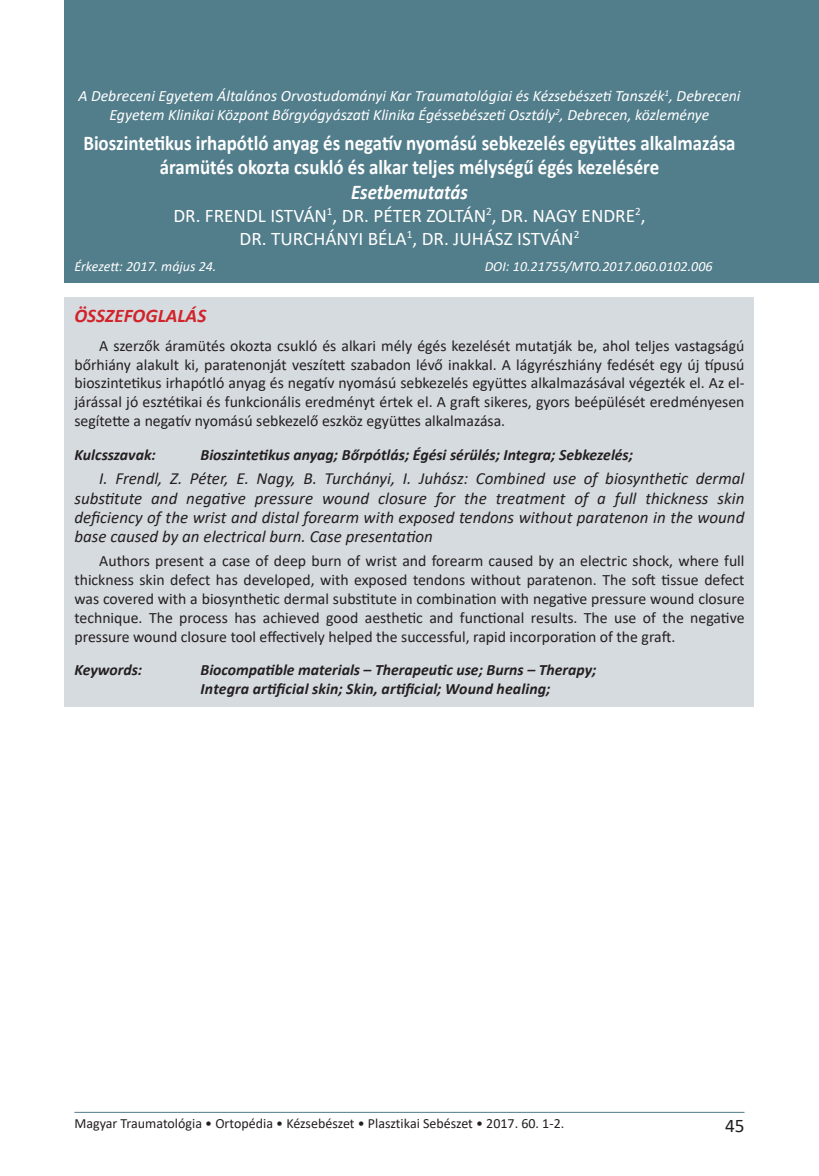
<style>
.page{position:relative;width:819px;height:1176px;background:#fff}
.page>*{position:absolute;margin:0;border:0;box-sizing:border-box;transform-origin:0 0}
.Cím{font:700 21px/24.5px "Calibri";color:#fff;text-align:center;scale:.9 1}
.Cím-2{font:italic 700 21px "Calibri";color:#fff;scale:.9 1}
.Cím-3{font:19.25px "Calibri";color:#fff}
.Címsor_1{font:italic 700 19.25px "Calibri";color:#d1232a}
.t1{font:19.25px "Calibri";color:#231f20}
.t2{font:italic 16.97px/19.2px "Calibri";color:#231f20;text-align:justify}
.Összefoglalás{font:15.75px/18.9px "Calibri";color:#231f20;text-align:justify}
.Kulcsszavak{font:italic 700 15.75px/18.9px "Calibri";color:#231f20}
.Kórház{font:italic 15.75px/18.9px "Calibri";color:#fff;text-align:center}
.t3{font:14px "Calibri";color:#231f20}
.Cím-4{font:italic 14px "Calibri";color:#fff}
</style>
<div class="page">
<div style="left:64px;top:0;width:755px;height:283px;background:#527d8b"></div>
<hr style="left:74px;top:1112px;width:670px;height:1px;background:#527d8b">
<div style="left:64px;top:297px;width:690px;height:410px;background:#d6dbdf"></div>
<p class="Kórház" style="left:78px;top:86px;width:663px">A Debreceni Egyetem Általános Orvostudományi Kar Traumatológiai és Kézsebészeti Tanszék<sup>1</sup>, Debreceni<br>Egyetem Klinikai Központ Bőrgyógyászati Klinika Égéssebészeti Osztály<sup>2</sup>, Debrecen, közleménye</p>
<p class="Cím" style="left:83px;top:130px;width:726px">Bioszintetikus irhapótló anyag és negatív nyomású sebkezelés együttes alkalmazása áramütés okozta csukló és alkar teljes mélységű égés kezelésére</p>
<p class="Cím-2" style="left:351px;top:177px;width:131px">Esetbemutatás</p>
<p class="Cím-3" style="left:173px;top:202px;width:474px">DR. FRENDL ISTVÁN<sup>1</sup>, DR. PÉTER ZOLTÁN<sup>2</sup>, DR. NAGY ENDRE<sup>2</sup>,</p>
<p class="Cím-3" style="left:239px;top:225px;width:341px">DR. TURCHÁNYI BÉLA<sup>1</sup>, DR. JUHÁSZ ISTVÁN<sup>2</sup></p>
<p class="Cím-4" style="left:74px;top:257px;width:143px">Érkezett: 2017. május 24.</p>
<p class="Cím-4" style="left:484px;top:257px;width:229px">DOI: 10.21755/MTO.2017.060.0102.006</p>
<p class="Címsor_1" style="left:74px;top:302px;width:133px">ÖSSZEFOGLALÁS</p>
<p class="Összefoglalás" style="left:74px;top:335px;width:671px;text-indent:25px">A szerzők áramütés okozta csukló és alkari mély égés kezelését mutatják be, ahol teljes vastagságú bőrhiány alakult ki, paratenonját veszített szabadon lévő inakkal. A lágyrészhiány fedését egy új típusú bioszintetikus irhapótló anyag és negatív nyomású sebkezelés együttes alkalmazásával végezték el. Az el&shy;járással jó esztétikai és funkcionális eredményt értek el. A graft sikeres, gyors beépülését eredményesen segítette a negatív nyomású sebkezelő eszköz együttes alkalmazása.</p>
<p class="Kulcsszavak" style="left:74px;top:445px;width:83px">Kulcsszavak:</p>
<p class="Kulcsszavak" style="left:200px;top:445px;width:434px">Bioszintetikus anyag; Bőrpótlás; Égési sérülés; Integra; Sebkezelés;</p>
<p class="t2" style="left:74px;top:468px;width:671px;text-indent:25px">I. Frendl, Z. Péter, E. Nagy, B. Turchányi, I. Juhász: Combined use of biosynthetic dermal substitute and negative pressure wound closure for the treatment of a full thickness skin deficiency of the wrist and distal forearm with exposed tendons without paratenon in the wound base caused by an electrical burn. Case presentation</p>
<p class="Összefoglalás" style="left:74px;top:551px;width:671px;text-indent:25px">Authors present a case of deep burn of wrist and forearm caused by an electric shock, where full thickness skin defect has developed, with exposed tendons without paratenon. The soft tissue defect was covered with a biosynthetic dermal substitute in combination with negative pressure wound closure technique. The process has achieved good aesthetic and functional results. The use of the negative pressure wound closure tool effectively helped the successful, rapid incorporation of the graft.</p>
<p class="Kulcsszavak" style="left:74px;top:660px;width:69px">Keywords:</p>
<p class="Kulcsszavak" style="left:200px;top:660px;width:397px">Biocompatible materials – Therapeutic use; Burns – Therapy;<br>Integra artificial skin; Skin, artificial; Wound healing;</p>
<p class="t3" style="left:74px;top:1113px;width:491px">Magyar Traumatológia • Ortopédia • Kézsebészet • Plasztikai Sebészet • 2017. 60. 1-2.</p>
<p class="t1" style="left:725px;top:1112px;width:21px">45</p>
</div>
